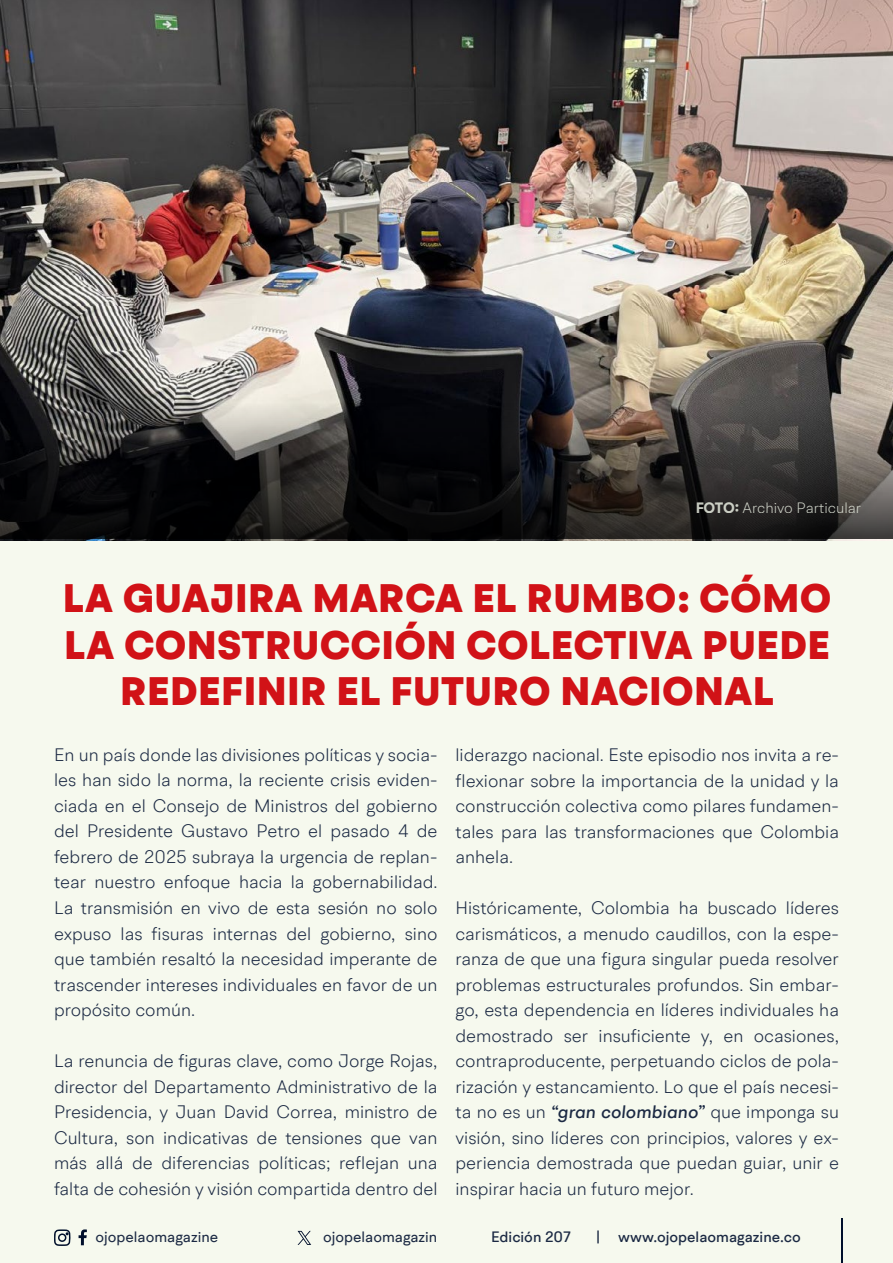
<style>
.page{position:relative;width:893px;height:1263px;background:#f6f9ee}
.page>*{position:absolute;margin:0;border:0;box-sizing:border-box;transform-origin:0 0}
.t1{font:900 40.5px/46.5px "BR Hendrix";letter-spacing:.01em;color:#d11217;text-align:center}
.t2{font:300 18px/25.5px "BR Hendrix";color:#1b2943;text-align:justify}
.t3{font:500 15px "BR Hendrix";color:#1b2943}
.t4{font:15px "BR Hendrix";color:#1b2943}
.t5{font:300 15px "BR Hendrix";color:#f5faed}
.s1{font-weight:700}
.s2{font-weight:500;font-style:italic}
</style>
<div class="page">
<svg style="left:79px;top:1229px;width:8px;height:16px"></svg>
<svg style="left:54px;top:1229px;width:17px;height:17px"></svg>
<hr style="left:841px;top:1219px;width:1px;height:44px;background:#000f2b">
<svg style="left:298px;top:1231px;width:13px;height:14px"></svg>
<img style="left:0;top:0;width:893px;height:540px">
<svg style="left:0;top:403px;width:893px;height:136px;background:#2c2a29"></svg>
<p class="t5" style="left:695px;top:498px;width:168px"><span class="s1">FOTO:</span> Archivo Particular</p>
<h1 class="t1" style="left:63px;top:576px;width:770px">LA GUAJIRA MARCA EL RUMBO: CÓMO<br>LA CONSTRUCCIÓN COLECTIVA PUEDE<br>REDEFINIR EL FUTURO NACIONAL</h1>
<p class="t2" style="left:54px;top:742px;width:385px">En un país donde las divisiones políticas y socia&shy;les han sido la norma, la reciente crisis eviden&shy;ciada en el Consejo de Ministros del gobierno del Presidente Gustavo Petro el pasado 4 de febrero de 2025 subraya la urgencia de replan&shy;tear nuestro enfoque hacia la gobernabilidad.<br>La transmisión en vivo de esta sesión no solo expuso las fisuras internas del gobierno, sino que también resaltó la necesidad imperante de trascender intereses individuales en favor de un propósito común.</p>
<p class="t2" style="left:54px;top:1048px;width:385px">La renuncia de figuras clave, como Jorge Rojas, director del Departamento Administrativo de la Presidencia, y Juan David Correa, ministro de Cultura, son indicativas de tensiones que van más allá de diferencias políticas; reflejan una falta de cohesión y visión compartida dentro del</p>
<p class="t2" style="left:455px;top:742px;width:385px">liderazgo nacional. Este episodio nos invita a re&shy;flexionar sobre la importancia de la unidad y la construcción colectiva como pilares fundamen&shy;tales para las transformaciones que Colombia anhela.</p>
<p class="t2" style="left:455px;top:895px;width:385px">Históricamente, Colombia ha buscado líderes carismáticos, a menudo caudillos, con la espe&shy;ranza de que una figura singular pueda resolver problemas estructurales profundos. Sin embar&shy;go, esta dependencia en líderes individuales ha demostrado ser insuficiente y, en ocasiones, contraproducente, perpetuando ciclos de pola&shy;rización y estancamiento. Lo que el país necesi&shy;ta no es un <span class="s2">“gran colombiano”</span> que imponga su visión, sino líderes con principios, valores y ex&shy;periencia demostrada que puedan guiar, unir e inspirar hacia un futuro mejor.</p>
<p class="t4" style="left:96px;top:1227px;width:124px">ojopelaomagazine</p>
<p class="t4" style="left:323px;top:1227px;width:116px">ojopelaomagazin</p>
<p class="t3" style="left:491px;top:1227px;width:81px">Edición 207</p>
<p class="t3" style="left:596px;top:1227px;width:206px">| www.ojopelaomagazine.co</p>
</div>
